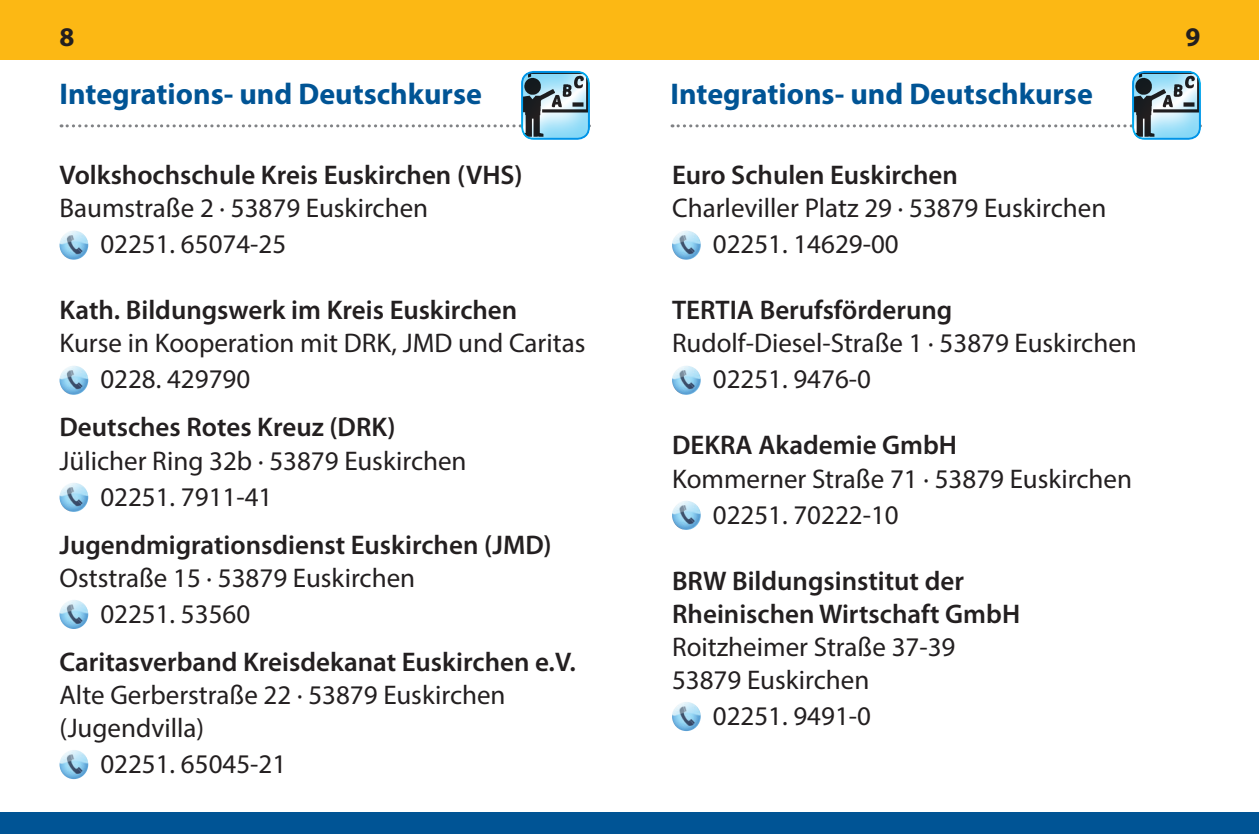
<style>
.page{position:relative;width:1259px;height:834px;background:#fff}
.page>*{position:absolute;margin:0;border:0;box-sizing:border-box;transform-origin:0 0}
.t1{font:700 30px "Myriad Pro";color:#005495}
.t2{font:27px/36px "Myriad Pro";color:#231f20}
.t3{font:600 27px/33px "Myriad Pro";color:#231f20}
.t4{font:700 27px "Myriad Pro";color:#231f20}
</style>
<div class="page">
<div style="left:629px;top:0;width:630px;height:60px;background:#fcb814"></div>
<div style="left:0;top:0;width:629px;height:60px;background:#fcb814"></div>
<div style="left:0;top:811px;width:1259px;height:22px;background:#005495"></div>
<svg style="left:61px;top:124px;width:458px;height:3px"></svg>
<img style="left:60px;top:230px;width:28px;height:30px;border-radius:14px">
<img style="left:60px;top:365px;width:28px;height:30px;border-radius:14px">
<img style="left:60px;top:482px;width:28px;height:30px;border-radius:14px">
<img style="left:60px;top:599px;width:28px;height:30px;border-radius:14px">
<img style="left:60px;top:749px;width:28px;height:30px;border-radius:14px">
<img style="left:672px;top:230px;width:29px;height:30px;border-radius:14px">
<img style="left:672px;top:365px;width:29px;height:30px;border-radius:14px">
<img style="left:672px;top:500px;width:29px;height:30px;border-radius:14px">
<img style="left:672px;top:701px;width:29px;height:30px;border-radius:14px">
<div style="left:519px;top:67px;width:75px;height:75px;background:#00aeef;opacity:.5"></div>
<svg style="left:672px;top:124px;width:455px;height:3px"></svg>
<div style="left:1129px;top:67px;width:75px;height:75px;background:#00aeef;opacity:.5"></div>
<p class="t4" style="left:60px;top:19px;width:16px">8</p>
<p class="t4" style="left:1185px;top:19px;width:16px">9</p>
<p class="t1" style="left:60px;top:75px;width:424px">Integrations- und Deutschkurse</p>
<p class="t1" style="left:670px;top:75px;width:424px">Integrations- und Deutschkurse</p>
<p class="t3" style="left:60px;top:158px;width:464px">Volkshochschule Kreis Euskirchen (VHS)</p>
<p class="t2" style="left:100px;top:190px;width:329px;text-indent:-41px">Baumstraße 2 · 53879 Euskirchen<br>02251. 65074-25</p>
<p class="t3" style="left:60px;top:293px;width:459px">Kath. Bildungswerk im Kreis Euskirchen</p>
<p class="t2" style="left:100px;top:325px;width:486px;text-indent:-41px">Kurse in Kooperation mit DRK, JMD und Caritas<br>0228. 429790</p>
<p class="t3" style="left:60px;top:410px;width:337px">Deutsches Rotes Kreuz (DRK)</p>
<p class="t2" style="left:100px;top:442px;width:368px;text-indent:-41px">Jülicher Ring 32b · 53879 Euskirchen<br>02251. 7911-41</p>
<p class="t3" style="left:60px;top:527px;width:493px">Jugendmigrationsdienst Euskirchen (JMD)</p>
<p class="t2" style="left:100px;top:559px;width:316px;text-indent:-41px">Oststraße 15 · 53879 Euskirchen<br>02251. 53560</p>
<p class="t3" style="left:60px;top:644px;width:518px">Caritasverband Kreisdekanat Euskirchen e.V.</p>
<p class="t2" style="left:60px;top:677px;width:447px;line-height:33px">Alte Gerberstraße 22 · 53879 Euskirchen (Jugendvilla)</p>
<p class="t2" style="left:100px;top:745px;width:187px">02251. 65045-21</p>
<p class="t3" style="left:672px;top:158px;width:287px">Euro Schulen Euskirchen</p>
<p class="t2" style="left:713px;top:190px;width:395px;text-indent:-41px">Charleviller Platz 29 · 53879 Euskirchen<br>02251. 14629-00</p>
<p class="t3" style="left:672px;top:293px;width:282px">TERTIA Berufsförderung</p>
<p class="t2" style="left:713px;top:325px;width:425px;text-indent:-41px">Rudolf-Diesel-Straße 1 · 53879 Euskirchen<br>02251. 9476-0</p>
<p class="t3" style="left:672px;top:428px;width:287px">DEKRA Akademie GmbH</p>
<p class="t2" style="left:713px;top:460px;width:421px;text-indent:-41px">Kommerner Straße 71 · 53879 Euskirchen<br>02251. 70222-10</p>
<p class="t3" style="left:672px;top:563px;width:350px">BRW Bildungsinstitut der<br>Rheinischen Wirtschaft GmbH</p>
<p class="t2" style="left:672px;top:629px;width:285px;line-height:33px">Roitzheimer Straße 37-39<br>53879 Euskirchen</p>
<p class="t2" style="left:713px;top:697px;width:160px">02251. 9491-0</p>
</div>
